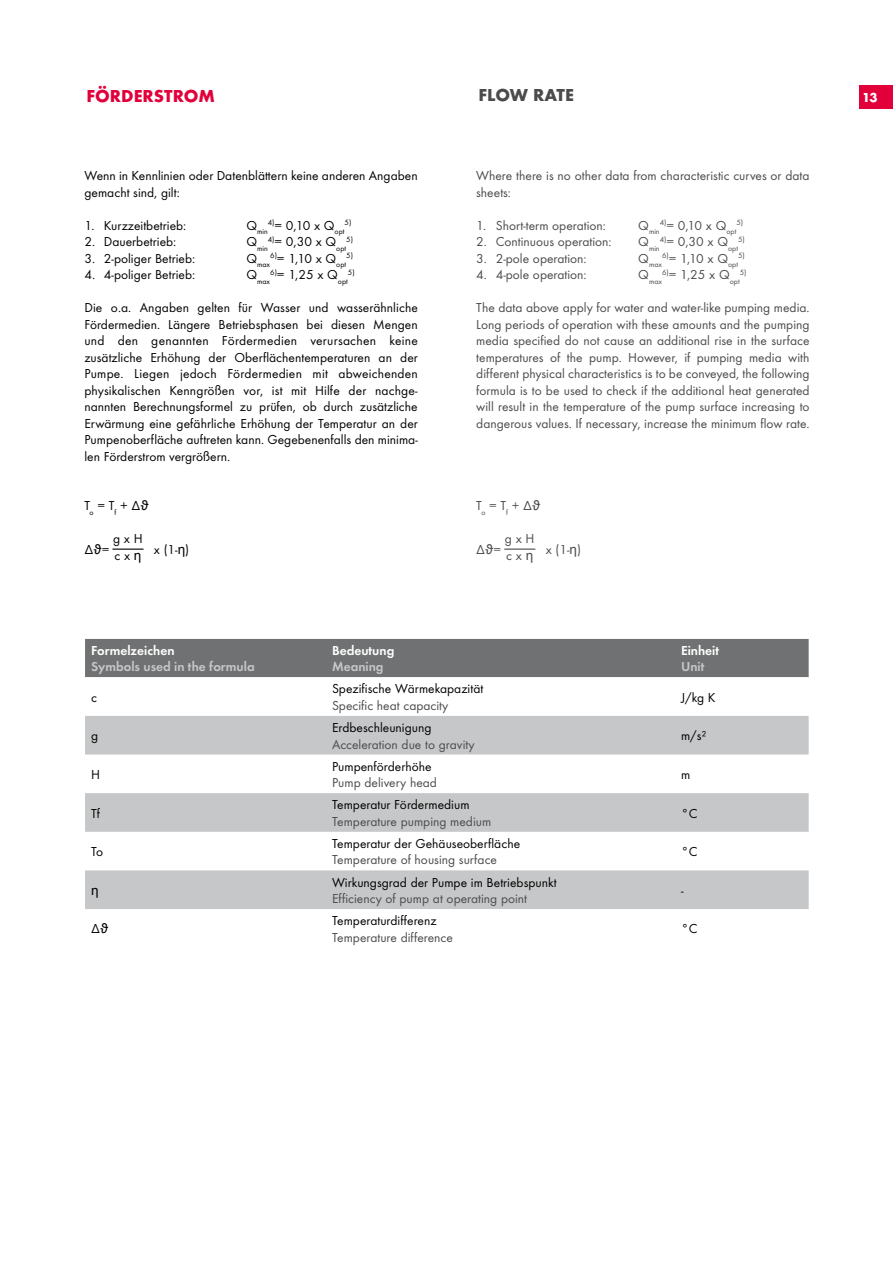
<style>
.page{position:relative;width:893px;height:1263px;background:#fff}
.page>*{position:absolute;margin:0;border:0;box-sizing:border-box;transform-origin:0 0}
.t1{font:800 18px "Function";color:#e2003b}
.t2{font:800 18px "Function";color:#4b4b4d}
.t3{font:13.5px/16.5px "Function";color:#000}
.t4{font:13.5px/16.5px "Function";color:#4b4b4d}
.t5{font:700 13.5px "Function";color:#c6c7c8}
.t6{font:700 13.5px "Function";color:#fff}
.t7{font:800 13.5px "Function";color:#fff}
.t8{font:13.5px "Arial Unicode MS";color:#000}
.t9{font:7.8px "Function";color:#000}
.t10{font:7.8px "Function";color:#4b4b4d}
.s1{font-family:"Arial Unicode MS"}
</style>
<div class="page">
<div style="left:859px;top:85px;width:34px;height:24px;background:#e2003b"></div>
<div style="left:85px;top:639px;width:724px;height:39px;background:#707172"></div>
<svg style="left:85px;top:716px;width:724px;height:193px;fill:#c6c7c8"></svg>
<hr style="left:112px;top:549px;width:32px;height:1px;background:#000">
<hr style="left:504px;top:549px;width:31px;height:1px;background:#4b4b4d">
<h1 class="t1" style="left:87px;top:86px;width:128px">FÖRDERSTROM</h1>
<h1 class="t2" style="left:478px;top:85px;width:97px">FLOW RATE</h1>
<p class="t7" style="left:862px;top:89px;width:17px">13</p>
<p class="t3" style="left:84px;top:168px;width:335px">Wenn in Kennlinien oder Datenblättern keine anderen Angaben gemacht sind, gilt:</p>
<p class="t3" style="left:84px;top:217px;width:103px">1. Kurzzeitbetrieb:</p>
<p class="t9" style="left:246px;top:227px;width:23px"><sup>Q</sup>min</p>
<p class="t3" style="left:268px;top:217px;width:78px"><sup>4)</sup>= 0,10 x Q<sub>opt</sub></p>
<p class="t9" style="left:345px;top:218px;width:8px">5)</p>
<p class="t3" style="left:84px;top:234px;width:93px">2. Dauerbetrieb:</p>
<p class="t9" style="left:246px;top:244px;width:23px"><sup>Q</sup>min</p>
<p class="t3" style="left:268px;top:234px;width:80px"><sup>4)</sup>= 0,30 x Q<sub>opt</sub></p>
<p class="t9" style="left:346px;top:235px;width:8px">5)</p>
<p class="t3" style="left:84px;top:250px;width:112px">3. 2-poliger Betrieb:</p>
<p class="t9" style="left:246px;top:260px;width:25px"><sup>Q</sup>max</p>
<p class="t3" style="left:270px;top:250px;width:78px"><sup>6)</sup>= 1,10 x Q<sub>opt</sub></p>
<p class="t9" style="left:346px;top:251px;width:8px">5)</p>
<p class="t3" style="left:84px;top:267px;width:112px">4. 4-poliger Betrieb:</p>
<p class="t9" style="left:246px;top:277px;width:25px"><sup>Q</sup>max</p>
<p class="t3" style="left:270px;top:267px;width:79px"><sup>6)</sup>= 1,25 x Q<sub>opt</sub></p>
<p class="t9" style="left:348px;top:268px;width:8px">5)</p>
<p class="t3" style="left:84px;top:300px;width:335px;text-align:justify">Die o.a. Angaben gelten für Wasser und wasserähnliche Fördermedien. Längere Betriebsphasen bei diesen Mengen und den genannten Fördermedien verursachen keine zusätzliche Erhöhung der Oberflächentemperaturen an der Pumpe. Liegen jedoch Fördermedien mit abweichenden physikalischen Kenngrößen vor, ist mit Hilfe der nachge&shy;nannten Berechnungsformel zu prüfen, ob durch zusätzliche Erwärmung eine gefährliche Erhöhung der Temperatur an der Pumpenoberfläche auftreten kann. Gegebenenfalls den minima&shy;len Förderstrom vergrößern.</p>
<p class="t3" style="left:84px;top:498px;width:66px">T<sub>o</sub> = T<sub>f</sub> + Δ<span class="s1">ϑ</span></p>
<p class="t3" style="left:84px;top:541px;width:26px">Δ<span class="s1">ϑ</span>=</p>
<p class="t3" style="left:113px;top:531px;width:31px">g x H</p>
<p class="t3" style="left:154px;top:541px;width:37px">x (1-<span class="s1">η</span>)</p>
<p class="t3" style="left:114px;top:547px;width:28px">c x <span class="s1">η</span></p>
<p class="t4" style="left:476px;top:168px;width:335px">Where there is no other data from characteristic curves or data sheets:</p>
<p class="t4" style="left:476px;top:217px;width:131px">1. Short-term operation:</p>
<p class="t10" style="left:638px;top:227px;width:23px"><sup>Q</sup>min</p>
<p class="t4" style="left:660px;top:217px;width:78px"><sup>4)</sup>= 0,10 x Q<sub>opt</sub></p>
<p class="t10" style="left:736px;top:218px;width:8px">5)</p>
<p class="t4" style="left:476px;top:234px;width:137px">2. Continuous operation:</p>
<p class="t10" style="left:638px;top:244px;width:23px"><sup>Q</sup>min</p>
<p class="t4" style="left:660px;top:234px;width:80px"><sup>4)</sup>= 0,30 x Q<sub>opt</sub></p>
<p class="t10" style="left:738px;top:235px;width:8px">5)</p>
<p class="t4" style="left:476px;top:250px;width:112px">3. 2-pole operation:</p>
<p class="t10" style="left:638px;top:260px;width:25px"><sup>Q</sup>max</p>
<p class="t4" style="left:662px;top:250px;width:78px"><sup>6)</sup>= 1,10 x Q<sub>opt</sub></p>
<p class="t10" style="left:738px;top:251px;width:8px">5)</p>
<p class="t4" style="left:476px;top:267px;width:112px">4. 4-pole operation:</p>
<p class="t10" style="left:638px;top:277px;width:25px"><sup>Q</sup>max</p>
<p class="t4" style="left:662px;top:267px;width:79px"><sup>6)</sup>= 1,25 x Q<sub>opt</sub></p>
<p class="t10" style="left:740px;top:268px;width:8px">5)</p>
<p class="t4" style="left:476px;top:300px;width:335px;text-align:justify">The data above apply for water and water-like pumping media.<br>Long periods of operation with these amounts and the pumping media specified do not cause an additional rise in the surface temperatures of the pump. However, if pumping media with different physical characteristics is to be conveyed, the following formula is to be used to check if the additional heat generated will result in the temperature of the pump surface increasing to dangerous values. If necessary, increase the minimum flow rate.</p>
<p class="t4" style="left:476px;top:498px;width:66px">T<sub>o</sub> = T<sub>f</sub> + Δ<span class="s1">ϑ</span></p>
<p class="t4" style="left:476px;top:541px;width:26px">Δ<span class="s1">ϑ</span>=</p>
<p class="t4" style="left:505px;top:531px;width:31px">g x H</p>
<p class="t4" style="left:546px;top:541px;width:37px">x (1-<span class="s1">η</span>)</p>
<p class="t4" style="left:506px;top:547px;width:28px">c x <span class="s1">η</span></p>
<p class="t6" style="left:91px;top:642px;width:85px">Formelzeichen</p>
<p class="t5" style="left:91px;top:659px;width:165px">Symbols used in the formula</p>
<p class="t6" style="left:332px;top:642px;width:64px">Bedeutung</p>
<p class="t5" style="left:332px;top:659px;width:53px">Meaning</p>
<p class="t6" style="left:681px;top:642px;width:40px">Einheit</p>
<p class="t5" style="left:681px;top:659px;width:25px">Unit</p>
<p class="t3" style="left:91px;top:689px;width:7px">c</p>
<p class="t3" style="left:332px;top:681px;width:153px">Spezifische Wärmekapazität</p>
<p class="t4" style="left:332px;top:697px;width:118px">Specific heat capacity</p>
<p class="t3" style="left:681px;top:689px;width:36px">J/kg K</p>
<p class="t3" style="left:91px;top:728px;width:9px">g</p>
<p class="t3" style="left:332px;top:719px;width:101px">Erdbeschleunigung</p>
<p class="t4" style="left:332px;top:736px;width:144px">Acceleration due to gravity</p>
<p class="t3" style="left:681px;top:728px;width:27px">m/s²</p>
<p class="t3" style="left:91px;top:766px;width:10px">H</p>
<p class="t3" style="left:332px;top:758px;width:101px">Pumpenförderhöhe</p>
<p class="t4" style="left:332px;top:774px;width:107px">Pump delivery head</p>
<p class="t3" style="left:681px;top:766px;width:11px">m</p>
<p class="t3" style="left:91px;top:805px;width:10px">Tf</p>
<p class="t3" style="left:332px;top:797px;width:139px">Temperatur Fördermedium</p>
<p class="t4" style="left:332px;top:813px;width:161px">Temperature pumping medium</p>
<p class="t3" style="left:681px;top:805px;width:18px">°C</p>
<p class="t3" style="left:91px;top:843px;width:14px">To</p>
<p class="t3" style="left:332px;top:835px;width:190px">Temperatur der Gehäuseoberfläche</p>
<p class="t4" style="left:332px;top:852px;width:167px">Temperature of housing surface</p>
<p class="t3" style="left:681px;top:843px;width:18px">°C</p>
<p class="t8" style="left:91px;top:880px;width:9px">η</p>
<p class="t3" style="left:332px;top:874px;width:226px">Wirkungsgrad der Pumpe im Betriebspunkt</p>
<p class="t4" style="left:332px;top:890px;width:197px">Efficiency of pump at operating point</p>
<p class="t3" style="left:681px;top:882px;width:4px">-</p>
<p class="t3" style="left:91px;top:921px;width:19px">Δ<span class="s1">ϑ</span></p>
<p class="t3" style="left:332px;top:912px;width:106px">Temperaturdifferenz</p>
<p class="t4" style="left:332px;top:929px;width:122px">Temperature difference</p>
<p class="t3" style="left:681px;top:921px;width:18px">°C</p>
</div>
